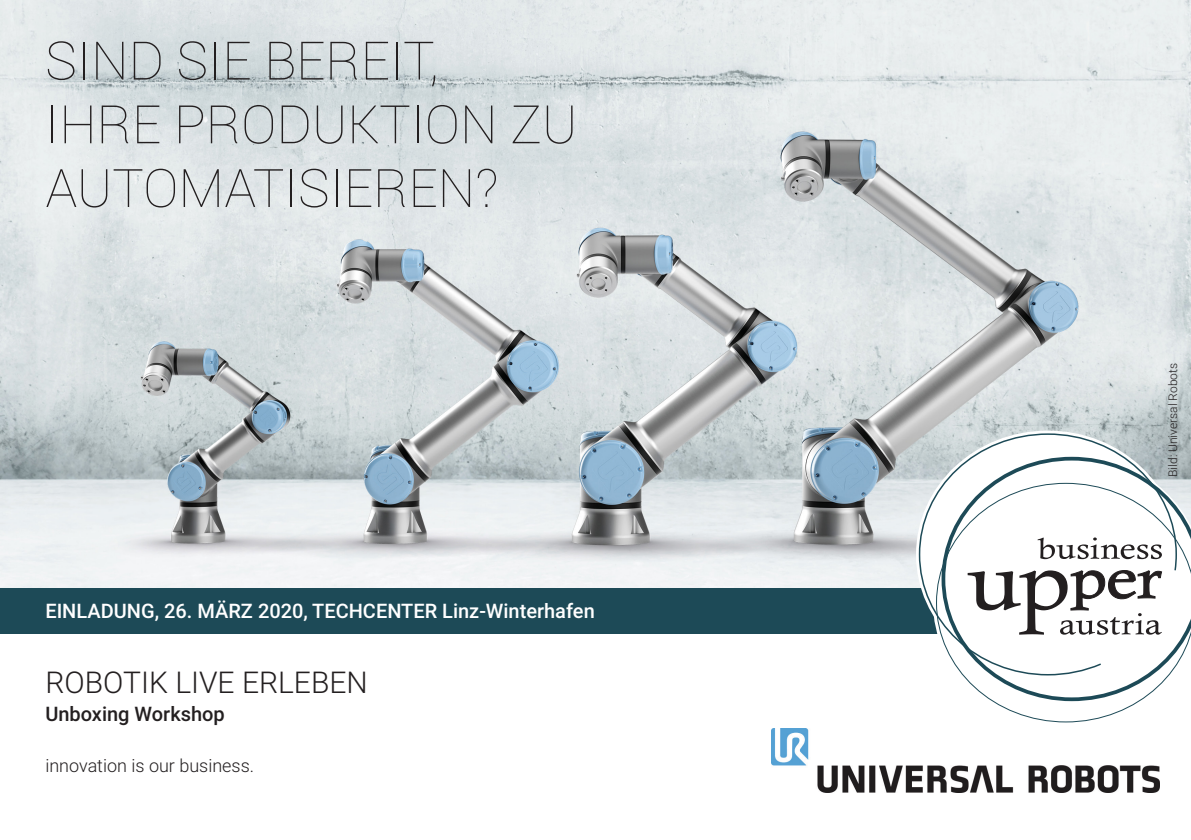
<style>
.page{position:relative;width:1191px;height:840px;background:#fff}
.page>*{position:absolute;margin:0;border:0;box-sizing:border-box;transform-origin:0 0}
.t1{font:100 53px/63.6px "Roboto";color:#231f20}
.t2{font:300 30px "Roboto";color:#231f20}
.t3{font:500 20px "Roboto";color:#fff}
.t4{font:500 20px "Roboto";color:#231f20}
.t5{font:300 18px "Roboto";color:#231f20}
.Fließtext{font:300 12px "Roboto";color:#231f20}
</style>
<div class="page">
<img style="left:0;top:0;width:1191px;height:588px">
<div style="left:0;top:588px;width:1191px;height:45px;background:#1d4a57"></div>
<svg style="left:912px;top:427px;width:271px;height:207px;background:#bac5c8"></svg>
<svg style="left:918px;top:432px;width:259px;height:202px"></svg>
<svg style="left:941px;top:456px;width:250px;height:26px"></svg>
<svg style="left:936px;top:482px;width:255px;height:240px"></svg>
<svg style="left:1037px;top:537px;width:124px;height:22px"></svg>
<svg style="left:967px;top:569px;width:195px;height:65px"></svg>
<img style="left:771px;top:728px;width:388px;height:64px">
<p class="t1" style="left:46px;top:27px;width:533px">SIND SIE BEREIT,<br>IHRE PRODUKTION ZU<br>AUTOMATISIEREN?</p>
<p class="t3" style="left:45px;top:597px;width:551px">EINLADUNG, 26. MÄRZ 2020, TECHCENTER Linz-Winterhafen</p>
<p class="t2" style="left:46px;top:661px;width:324px">ROBOTIK LIVE ERLEBEN</p>
<p class="t4" style="left:45px;top:700px;width:181px">Unboxing Workshop</p>
<p class="t5" style="left:45px;top:752px;width:210px">innovation is our business.</p>
<p class="Fließtext" style="left:1164px;top:476px;width:115px;rotate:-90deg">Bild: Universal Robots</p>
</div>
